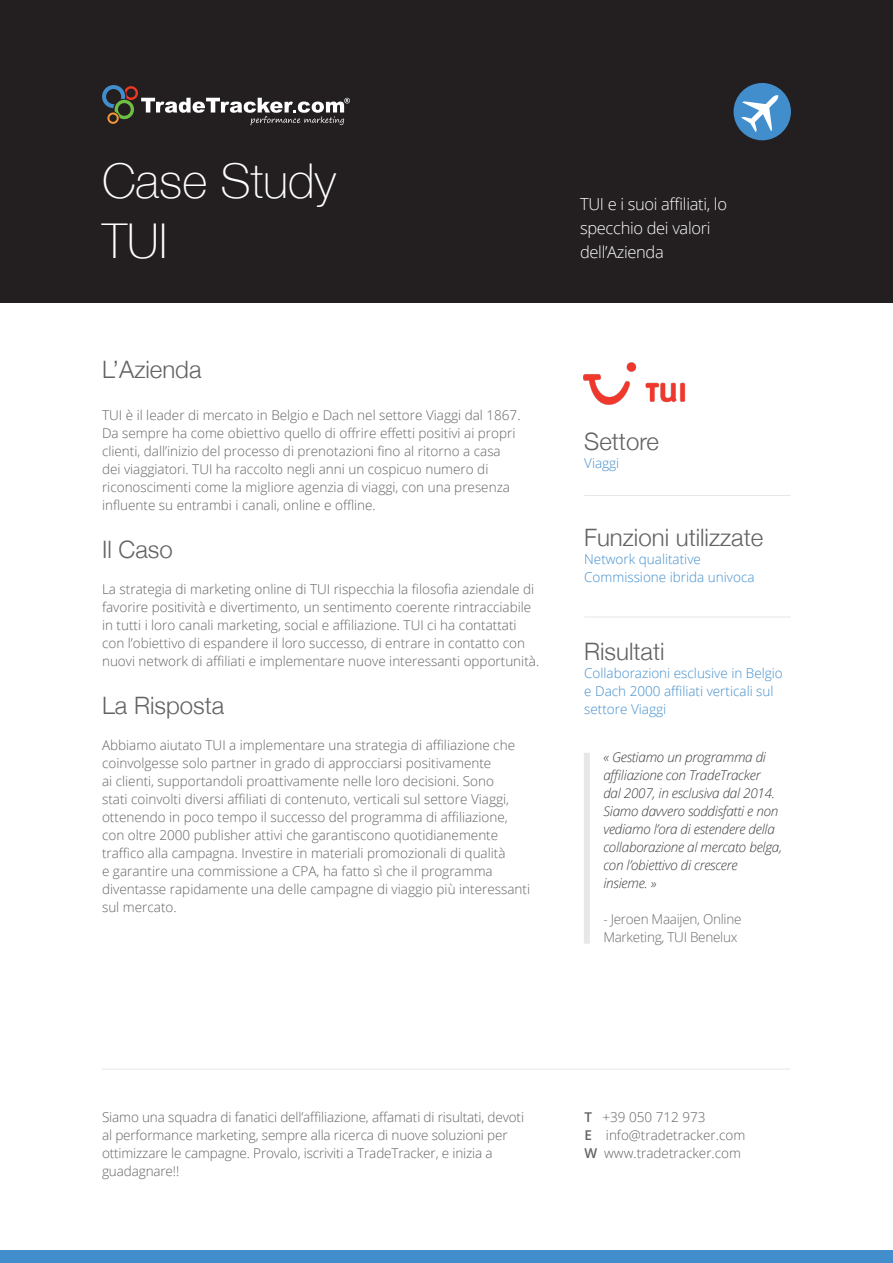
<style>
.page{position:relative;width:893px;height:1263px;background:#fff}
.page>*{position:absolute;margin:0;border:0;box-sizing:border-box;transform-origin:0 0}
.Heading_1{font:100 48px "Helvetica Neue";color:#fff}
.Heading_3{font:300 24px "Helvetica Neue";color:#636366}
.Body{font:300 16.5px/24px "Open Sans";letter-spacing:-.02em;color:#fff}
.t1{font:300 13.5px/18px "Open Sans";color:#636366}
.t2{font:italic 300 13.5px/18px "Open Sans";letter-spacing:-.02em;color:#3e3e3f}
.t3{font:300 13.5px/18px "Open Sans";color:#428ecc}
.t4{font:300 13.5px/18px "Open Sans";letter-spacing:-.02em;color:#69696c}
.s1{font-weight:600}
</style>
<div class="page">
<div style="left:0;top:0;width:893px;height:303px;background:#231f20"></div>
<hr style="left:584px;top:617px;width:207px;height:1px;background:#e6e7e9">
<hr style="left:584px;top:495px;width:207px;height:1px;background:#e6e7e9">
<div style="left:584px;top:753px;width:6px;height:191px;background:#e6e7e9"></div>
<hr style="left:102px;top:1069px;width:688px;height:1px;background:#e6e7e9">
<svg style="left:102px;top:85px;width:248px;height:40px"></svg>
<div style="left:734px;top:83px;width:57px;height:57px;background:#428ecc;border-radius:50%"></div>
<svg style="left:741px;top:95px;width:38px;height:37px"></svg>
<div style="left:0;top:1250px;width:893px;height:13px;background:#428ecc"></div>
<img style="left:584px;top:362px;width:102px;height:43px">
<p class="Heading_1" style="left:102px;top:145px;width:235px">Case Study</p>
<p class="Heading_1" style="left:102px;top:205px;width:67px">TUI</p>
<p class="Heading_3" style="left:102px;top:350px;width:101px">L’Azienda</p>
<p class="t1" style="left:102px;top:406px;width:420px">TUI è il leader di mercato in Belgio e Dach nel settore Viaggi dal 1867.<br>Da sempre ha come obiettivo quello di offrire effetti positivi ai propri clienti, dall’inizio del processo di prenotazioni fino al ritorno a casa dei viaggiatori. TUI ha raccolto negli anni un cospicuo numero di riconoscimenti come la migliore agenzia di viaggi, con una presenza influente su entrambi i canali, online e offline.</p>
<p class="Heading_3" style="left:102px;top:530px;width:72px">Il Caso</p>
<p class="t1" style="left:102px;top:580px;width:439px">La strategia di marketing online di TUI rispecchia la filosofia aziendale di favorire positività e divertimento, un sentimento coerente rintracciabile in tutti i loro canali marketing, social e affiliazione. TUI ci ha contattati con l’obiettivo di espandere il loro successo, di entrare in contatto con nuovi network di affiliati e implementare nuove interessanti opportunità.</p>
<p class="Heading_3" style="left:102px;top:686px;width:124px">La Risposta</p>
<p class="t1" style="left:102px;top:736px;width:429px">Abbiamo aiutato TUI a implementare una strategia di affiliazione che coinvolgesse solo partner in grado di approcciarsi positivamente<br>ai clienti, supportandoli proattivamente nelle loro decisioni. Sono<br>stati coinvolti diversi affiliati di contenuto, verticali sul settore Viaggi, ottenendo in poco tempo il successo del programma di affiliazione, con oltre 2000 publisher attivi che garantiscono quotidianemente traffico alla campagna. Investire in materiali promozionali di qualità<br>e garantire una commissione a CPA, ha fatto sì che il programma diventasse rapidamente una delle campagne di viaggio più interessanti sul mercato.</p>
<p class="Body" style="left:580px;top:192px;width:148px">TUI e i suoi affiliati, lo specchio dei valori dell’Azienda</p>
<p class="Heading_3" style="left:584px;top:422px;width:76px">Settore</p>
<p class="t3" style="left:584px;top:454px;width:37px">Viaggi</p>
<p class="Heading_3" style="left:584px;top:518px;width:181px">Funzioni utilizzate</p>
<p class="t3" style="left:584px;top:550px;width:172px">Network qualitative<br>Commissione ibrida univoca</p>
<p class="Heading_3" style="left:584px;top:632px;width:82px">Risultati</p>
<p class="t3" style="left:584px;top:664px;width:200px">Collaborazioni esclusive in Belgio e Dach 2000 affiliati verticali sul settore Viaggi</p>
<p class="t2" style="left:603px;top:748px;width:180px">« Gestiamo un programma di affiliazione con TradeTracker<br>dal 2007, in esclusiva dal 2014.<br>Siamo davvero soddisfatti e non vediamo l’ora di estendere della collaborazione al mercato belga, con l’obiettivo di crescere insieme. »</p>
<p class="t4" style="left:603px;top:910px;width:140px">- Jeroen Maaijen, Online<br>Marketing, TUI Benelux</p>
<p class="t1" style="left:102px;top:1108px;width:423px">Siamo una squadra di fanatici dell’affiliazione, affamati di risultati, devoti al performance marketing, sempre alla ricerca di nuove soluzioni per ottimizzare le campagne. Provalo, iscriviti a TradeTracker, e inizia a guadagnare!!</p>
<p class="t1" style="left:584px;top:1108px;width:162px"><span class="s1">T</span> +39 050 712 973<br><span class="s1">E</span> info@tradetracker.com<br><span class="s1">W</span> www.tradetracker.com</p>
</div>
